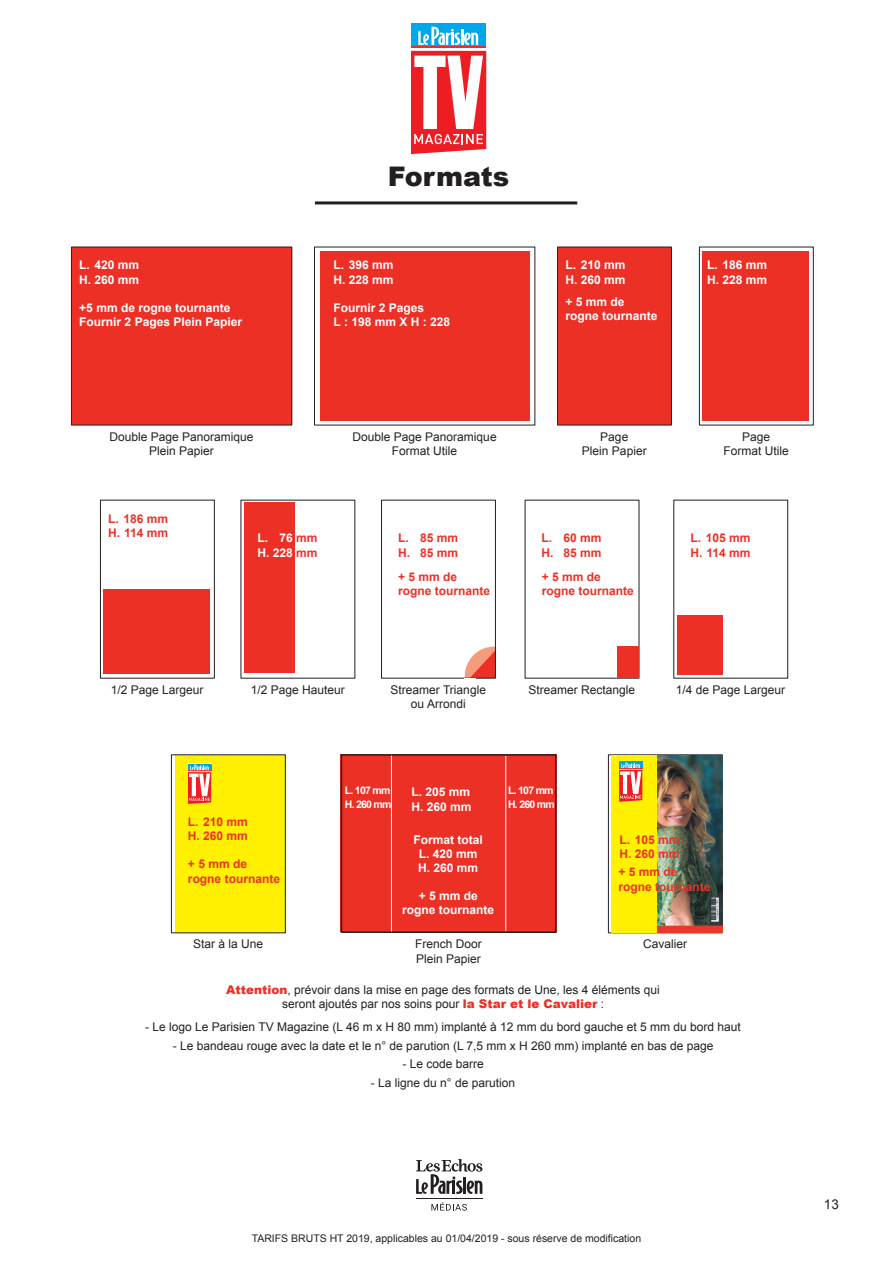
<style>
.page{position:relative;width:893px;height:1263px;background:#fff}
.page>*{position:absolute;margin:0;border:0;box-sizing:border-box;transform-origin:0 0}
.t1{font:900 27px "Arial";color:#231f20}
.t2{font:13.5px "Arial";color:#231f20}
.t3{font:12px/14.4px "Arial";color:#231f20;text-align:center}
.t4{font:700 12px/14.4px "Arial";color:#fff}
.t5{font:700 12px/14.4px "Arial";color:#ed3025}
.t6{font:10.5px "Arial";color:#231f20}
.t7{font:700 10.5px/14.4px "Arial";letter-spacing:-.07em;color:#fff}
.s1{color:#ed3025}
.s2{font-weight:900;color:#ed3025}
</style>
<div class="page">
<svg style="left:431px;top:1202px;width:36px;height:8px"></svg>
<hr style="left:416px;top:1198px;width:66px;height:1px;background:#231f20">
<svg style="left:416px;top:1159px;width:66px;height:35px"></svg>
<hr style="left:315px;top:201px;width:262px;height:3px;background:#231f20">
<div style="left:72px;top:247px;width:220px;height:178px;background:#ed3025"></div>
<div style="left:321px;top:251px;width:209px;height:170px;background:#ed3025"></div>
<div style="left:558px;top:247px;width:113px;height:178px;background:#ed3025"></div>
<div style="left:702px;top:251px;width:107px;height:169px;background:#ed3025"></div>
<div style="left:104px;top:589px;width:106px;height:84px;background:#ed3025"></div>
<div style="left:244px;top:502px;width:50px;height:171px;background:#ed3025"></div>
<div style="left:341px;top:754px;width:50px;height:178px;background:#ed3025"></div>
<div style="left:506px;top:754px;width:50px;height:179px;background:#ed3025"></div>
<div style="left:174px;top:755px;width:111px;height:178px;background:#fff101"></div>
<div style="left:557px;top:247px;width:115px;height:178px;border:1px solid #231f20"></div>
<div style="left:699px;top:247px;width:115px;height:178px;border:1px solid #231f20"></div>
<div style="left:100px;top:500px;width:115px;height:178px;border:1px solid #231f20"></div>
<div style="left:392px;top:755px;width:114px;height:178px;background:#ed3025"></div>
<div style="left:171px;top:754px;width:115px;height:179px;border:1px solid #231f20"></div>
<div style="left:381px;top:500px;width:115px;height:178px;border:1px solid #231f20"></div>
<svg style="left:464px;top:644px;width:32px;height:35px"></svg>
<div style="left:673px;top:500px;width:115px;height:178px;border:1px solid #231f20"></div>
<div style="left:617px;top:647px;width:22px;height:31px;background:#ed3025"></div>
<div style="left:677px;top:615px;width:46px;height:60px;background:#ed3025"></div>
<div style="left:188px;top:763px;width:23px;height:7px;background:#00a7e9"></div>
<svg style="left:188px;top:765px;width:23px;height:39px"></svg>
<div style="left:608px;top:754px;width:115px;height:179px;border:1px solid #231f20"></div>
<img style="left:657px;top:755px;width:65px;height:177px">
<div style="left:611px;top:755px;width:46px;height:177px;background:#fff101"></div>
<div style="left:619px;top:761px;width:23px;height:7px;background:#00a7e9"></div>
<svg style="left:619px;top:762px;width:23px;height:40px"></svg>
<hr style="left:505px;top:756px;width:1px;height:175px;background:#fff">
<div style="left:341px;top:754px;width:215px;height:179px;border:2px solid #231f20"></div>
<svg style="left:411px;top:51px;width:75px;height:103px"></svg>
<div style="left:411px;top:23px;width:75px;height:25px;background:#ee2e22"></div>
<div style="left:411px;top:23px;width:75px;height:23px;background:#00a7e9"></div>
<svg style="left:418px;top:27px;width:60px;height:18px"></svg>
<h1 class="t1" style="left:388px;top:156px;width:123px">Formats</h1>
<p class="t4" style="left:79px;top:258px;width:61px">L. 420 mm<br>H. 260 mm</p>
<p class="t4" style="left:334px;top:258px;width:61px">L. 396 mm<br>H. 228 mm</p>
<p class="t4" style="left:79px;top:300px;width:164px">+5 mm de rogne tournante<br>Fournir 2 Pages Plein Papier</p>
<p class="t4" style="left:334px;top:300px;width:118px">Fournir 2 Pages<br>L : 198 mm X H : 228</p>
<p class="t4" style="left:565px;top:258px;width:61px">L. 210 mm<br>H. 260 mm</p>
<p class="t4" style="left:707px;top:258px;width:61px">L. 186 mm<br>H. 228 mm</p>
<p class="t4" style="left:565px;top:294px;width:94px">+ 5 mm de rogne tournante</p>
<p class="t3" style="left:110px;top:429px;width:146px">Double Page Panoramique<br>Plein Papier</p>
<p class="t3" style="left:353px;top:429px;width:146px">Double Page Panoramique<br>Format Utile</p>
<p class="t3" style="left:582px;top:429px;width:66px">Page<br>Plein Papier</p>
<p class="t3" style="left:723px;top:429px;width:67px">Page<br>Format Utile</p>
<p class="t5" style="left:108px;top:511px;width:61px">L. 186 mm<br>H. 114 mm</p>
<p class="t4" style="left:257px;top:531px;width:61px">L. 76 <span class="s1">mm<br></span>H. 228 <span class="s1">mm</span></p>
<p class="t3" style="left:111px;top:682px;width:94px">1/2 Page Largeur</p>
<p class="t3" style="left:251px;top:682px;width:96px">1/2 Page Hauteur</p>
<p class="t5" style="left:398px;top:531px;width:61px">L. 85 mm<br>H. 85 mm</p>
<p class="t5" style="left:398px;top:570px;width:94px">+ 5 mm de rogne tournante</p>
<p class="t3" style="left:391px;top:682px;width:97px">Streamer Triangle ou Arrondi</p>
<p class="t5" style="left:542px;top:531px;width:61px">L. 60 mm<br>H. 85 mm</p>
<p class="t5" style="left:690px;top:531px;width:61px">L. 105 mm<br>H. 114 mm</p>
<p class="t5" style="left:542px;top:570px;width:94px">+ 5 mm de rogne tournante</p>
<p class="t3" style="left:528px;top:682px;width:108px">Streamer Rectangle</p>
<p class="t3" style="left:676px;top:682px;width:111px">1/4 de Page Largeur</p>
<p class="t5" style="left:188px;top:814px;width:61px">L. 210 mm<br>H. 260 mm</p>
<p class="t5" style="left:188px;top:857px;width:94px">+ 5 mm de rogne tournante</p>
<p class="t3" style="left:193px;top:937px;width:72px">Star à la Une</p>
<p class="t7" style="left:345px;top:783px;width:48px">L. 107 mm<br>H. 260 mm</p>
<p class="t7" style="left:508px;top:783px;width:48px">L. 107 mm<br>H. 260 mm</p>
<p class="t4" style="left:411px;top:785px;width:61px">L. 205 mm<br>H. 260 mm</p>
<p class="t4" style="left:413px;top:833px;width:71px;text-align:center">Format total<br>L. 420 mm<br>H. 260 mm</p>
<p class="t4" style="left:402px;top:888px;width:94px;text-align:center">+ 5 mm de rogne tournante</p>
<p class="t3" style="left:415px;top:937px;width:68px;text-align:left">French Door<br>Plein Papier</p>
<p class="t5" style="left:619px;top:833px;width:61px">L. 105 mm<br>H. 260 mm</p>
<p class="t5" style="left:618px;top:865px;width:94px">+ 5 mm de rogne tournante</p>
<p class="t5" style="left:625px;top:839px;width:94px">rogne tournante</p>
<p class="t3" style="left:643px;top:937px;width:46px">Cavalier</p>
<p class="t3" style="left:226px;top:982px;width:435px"><span class="s2">Attention</span>, prévoir dans la mise en page des formats de Une, les 4 éléments qui seront ajoutés par nos soins pour <span class="s2">la Star et le Cavalier</span> :</p>
<p class="t3" style="left:145px;top:1020px;width:597px">- Le logo Le Parisien TV Magazine (L 46 m x H 80 mm) implanté à 12 mm du bord gauche et 5 mm du bord haut</p>
<p class="t3" style="left:173px;top:1038px;width:542px">- Le bandeau rouge avec la date et le n° de parution (L 7,5 mm x H 260 mm) implanté en bas de page</p>
<p class="t3" style="left:402px;top:1057px;width:83px">- Le code barre</p>
<p class="t3" style="left:371px;top:1076px;width:146px">- La ligne du n° de parution</p>
<p class="t6" style="left:252px;top:1231px;width:391px">TARIFS BRUTS HT 2019, applicables au 01/04/2019 - sous réserve de modification</p>
<p class="t2" style="left:824px;top:1195px;width:17px">13</p>
</div>
